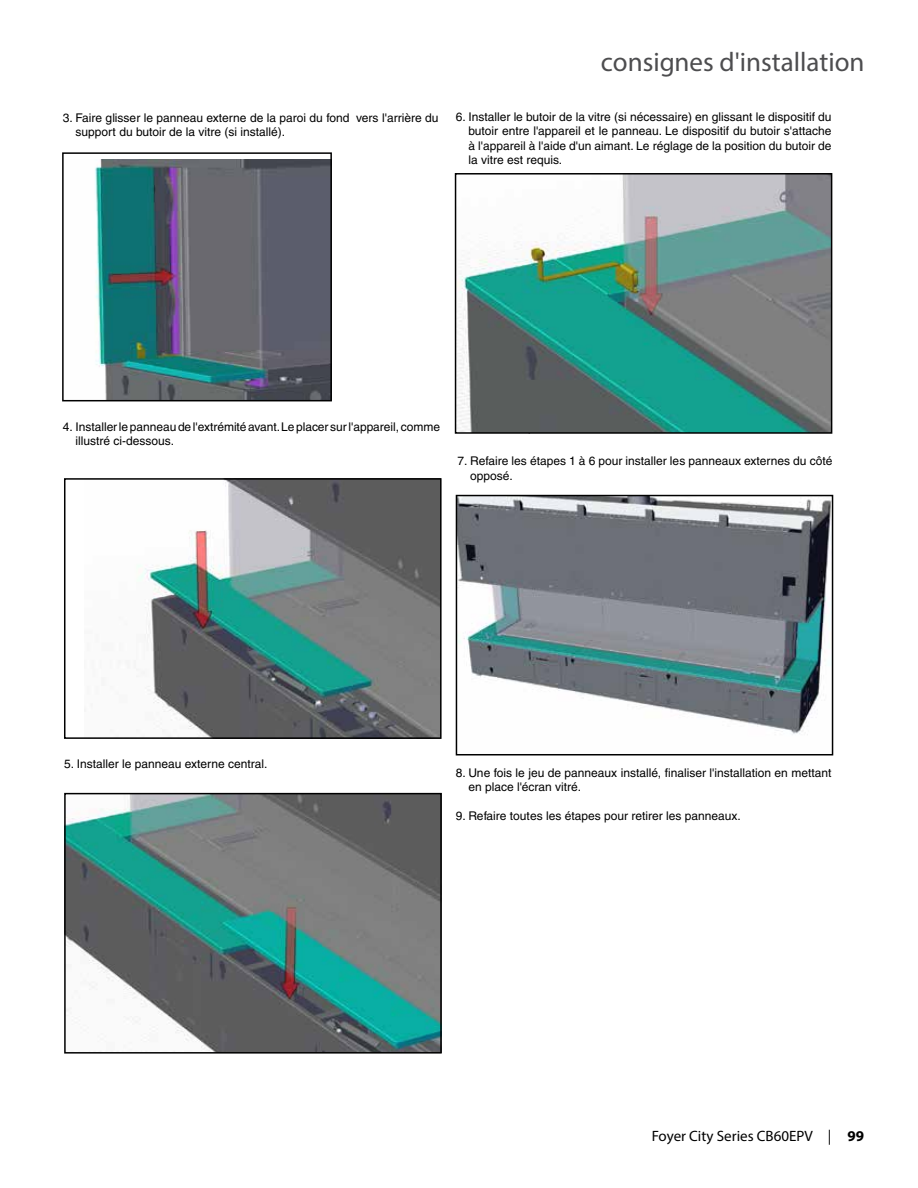
<style>
.page{position:relative;width:918px;height:1188px;background:#fff}
.page>*{position:absolute;margin:0;border:0;box-sizing:border-box;transform-origin:0 0}
.t1{font:27px "Myriad Pro";color:#4d4d4f}
.t2{font:15px "Myriad Pro";color:#000}
.t3{font:12px/14.4px "Helvetica";color:#000}
.s1{font-weight:700}
</style>
<div class="page">
<img style="left:95px;top:160px;width:234px;height:238px">
<div style="left:62px;top:152px;width:270px;height:249px;border:2px solid #000"></div>
<img style="left:459px;top:498px;width:371px;height:237px">
<div style="left:456px;top:495px;width:377px;height:260px;border:2px solid #000"></div>
<img style="left:458px;top:176px;width:371px;height:255px">
<div style="left:455px;top:173px;width:377px;height:261px;border:2px solid #000"></div>
<img style="left:136px;top:481px;width:303px;height:255px">
<div style="left:64px;top:478px;width:378px;height:261px;border:2px solid #000"></div>
<img style="left:67px;top:796px;width:372px;height:255px">
<div style="left:64px;top:793px;width:378px;height:261px;border:2px solid #000"></div>
<p class="t3" style="left:76px;top:110px;width:365px;text-indent:-13px">3. Faire glisser le panneau externe de la paroi du fond vers l'arrière du support du butoir de la vitre (si installé).</p>
<h1 class="t1" style="left:601px;top:45px;width:265px">consignes d'installation</h1>
<p class="t3" style="left:468px;top:110px;width:365px;text-align:justify;text-indent:-13px">6. Installer le butoir de la vitre (si nécessaire) en glissant le dispositif du butoir entre l'appareil et le panneau. Le dispositif du butoir s'attache à l'appareil à l'aide d'un aimant. Le réglage de la position du butoir de la vitre est requis.</p>
<p class="t3" style="left:75px;top:419px;width:366px;text-indent:-13px">4. Installer le panneau de l'extrémité avant. Le placer sur l'appareil, comme illustré ci-dessous.</p>
<p class="t3" style="left:470px;top:454px;width:364px;text-indent:-13px">7. Refaire les étapes 1 à 6 pour installer les panneaux externes du côté opposé.</p>
<p class="t3" style="left:64px;top:756px;width:205px">5. Installer le panneau externe central.</p>
<p class="t3" style="left:468px;top:765px;width:365px;text-indent:-13px">8. Une fois le jeu de panneaux installé, finaliser l'installation en mettant en place l'écran vitré.</p>
<p class="t3" style="left:456px;top:808px;width:287px">9. Refaire toutes les étapes pour retirer les panneaux.</p>
<p class="t2" style="left:652px;top:1126px;width:214px">Foyer City Series CB60EPV | <span class="s1">99</span></p>
<p class="t3" style="left:787px;top:1137px;width:48px">11.01.19</p>
</div>
